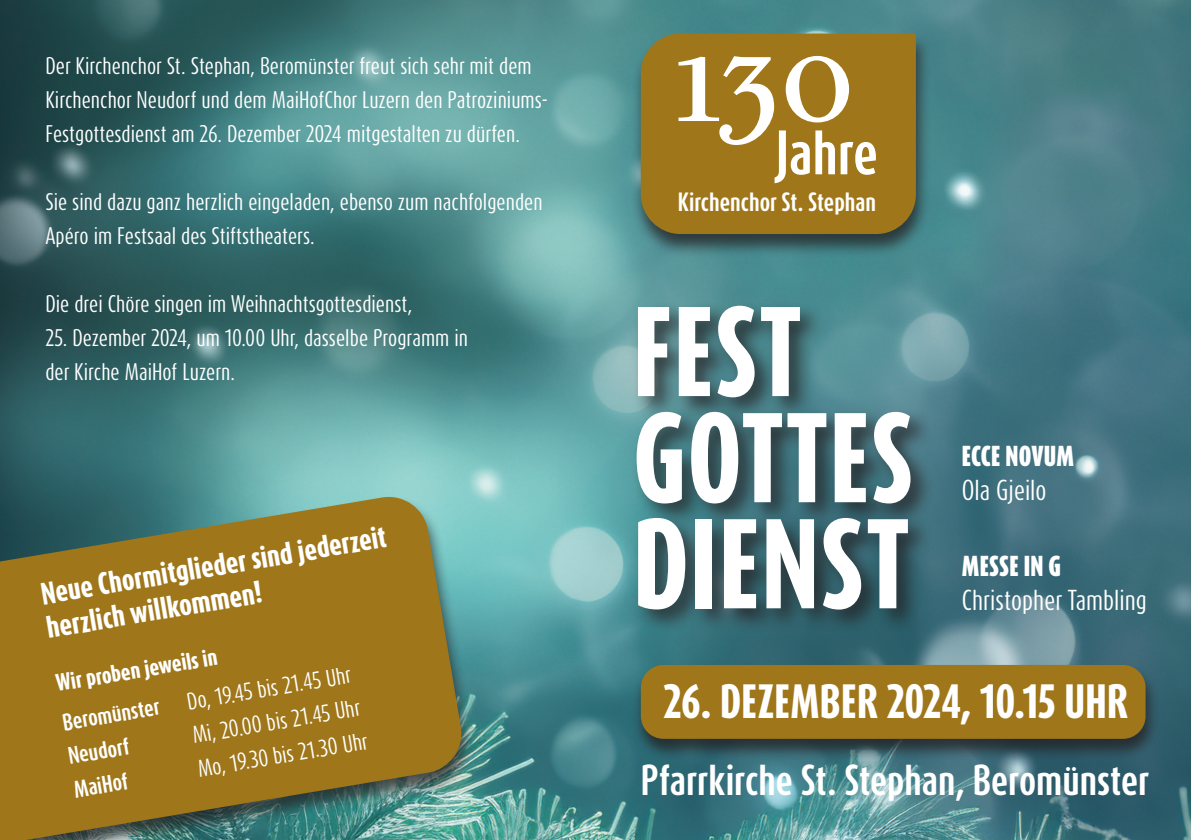
<style>
.page{position:relative;width:1191px;height:840px;background:#fff}
.page>*{position:absolute;margin:0;border:0;box-sizing:border-box;transform-origin:0 0}
.t1{font:122.2px "Geographica";color:#fff}
.t2{font:800 106px/106px "Dax Compact Pro";letter-spacing:.01em;color:#fff}
.t3{font:700 52.2px "Dax Compact Pro";color:#fff}
.t4{font:800 40px "Dax Compact Pro";letter-spacing:.01em;color:#fff}
.t5{font:700 36px "Dax Compact Pro";color:#fff}
.t6{font:800 26px/34.6px "Dax Compact Pro";color:#fff}
.t7{font:24px "Dax Compact Pro";color:#fff}
.t8{font:900 24px "Dax Compact Pro";letter-spacing:.01em;color:#fff}
.t9{font:700 22px "Dax Compact Pro";color:#fff}
.t10{font:20px/34px "Dax Compact Pro";color:#fff}
.t11{font:700 20px "Dax Compact Pro";color:#fff}
.t12{font:800 20px "Dax Compact Pro";color:#fff}
</style>
<div class="page">
<img style="left:0;top:0;width:1191px;height:839px">
<div style="left:631px;top:32px;width:300px;height:226px;background:#231f20;opacity:.75"></div>
<div style="left:641px;top:33px;width:275px;height:201px;background:#9f771a"></div>
<div style="left:0;top:496px;width:476px;height:343px;background:#231f20;opacity:.75"></div>
<svg style="left:0;top:493px;width:464px;height:346px;background:#8c7930"></svg>
<div style="left:632px;top:663px;width:527px;height:96px;background:#231f20;opacity:.75"></div>
<div style="left:641px;top:664px;width:504px;height:74px;background:#9f771a;border-radius:23px"></div>
<div style="left:631px;top:301px;width:304px;height:333px;background:#231f20;opacity:.75"></div>
<p class="t10" style="left:45px;top:49px;width:504px">Der Kirchenchor St. Stephan, Beromünster freut sich sehr mit dem<br>Kirchenchor Neudorf und dem MaiHofChor Luzern den Patroziniums-<br>Festgottesdienst am 26. Dezember 2024 mitgestalten zu dürfen.</p>
<p class="t10" style="left:45px;top:185px;width:499px">Sie sind dazu ganz herzlich eingeladen, ebenso zum nachfolgenden<br>Apéro im Festsaal des Stiftstheaters.</p>
<p class="t10" style="left:45px;top:287px;width:369px">Die drei Chöre singen im Weihnachtsgottesdienst,</p>
<p class="t10" style="left:45px;top:321px;width:424px">25. Dezember 2024, um 10.00 Uhr, dasselbe Programm in der Kirche MaiHof Luzern.</p>
<h3 class="t6" style="left:38px;top:575px;width:351px;rotate:-9deg">Neue Chormitglieder sind jederzeit herzlich willkommen!</h3>
<p class="t12" style="left:54px;top:670px;width:165px;rotate:-10deg">Wir proben jeweils in</p>
<p class="t11" style="left:60px;top:709px;width:100px;rotate:-10deg">Beromünster</p>
<p class="t10" style="left:184px;top:685px;width:168px;rotate:-10deg">Do, 19.45 bis 21.45 Uhr</p>
<p class="t10" style="left:190px;top:719px;width:171px;rotate:-10deg">Mi, 20.00 bis 21.45 Uhr</p>
<p class="t10" style="left:195px;top:752px;width:173px;rotate:-10deg">Mo, 19.30 bis 21.30 Uhr</p>
<p class="t11" style="left:66px;top:742px;width:63px;rotate:-10deg">Neudorf</p>
<p class="t11" style="left:72px;top:776px;width:56px;rotate:-10deg">MaiHof</p>
<h1 class="t1" style="left:670px;top:7px;width:184px">130</h1>
<h3 class="t3" style="left:775px;top:118px;width:104px">Jahre</h3>
<p class="t9" style="left:678px;top:187px;width:200px">Kirchenchor St. Stephan</p>
<h2 class="t2" style="left:633px;top:298px;width:282px">FEST<br>GOTTES<br>DIENST</h2>
<p class="t8" style="left:962px;top:439px;width:113px">ECCE NOVUM</p>
<p class="t7" style="left:962px;top:474px;width:86px">Ola Gjeilo</p>
<p class="t8" style="left:962px;top:549px;width:101px">MESSE IN G</p>
<p class="t7" style="left:962px;top:584px;width:187px">Christopher Tambling</p>
<h3 class="t4" style="left:663px;top:674px;width:466px">26. DEZEMBER 2024, 10.15 UHR</h3>
<h3 class="t5" style="left:641px;top:755px;width:510px">Pfarrkirche St. Stephan, Beromünster</h3>
</div>
